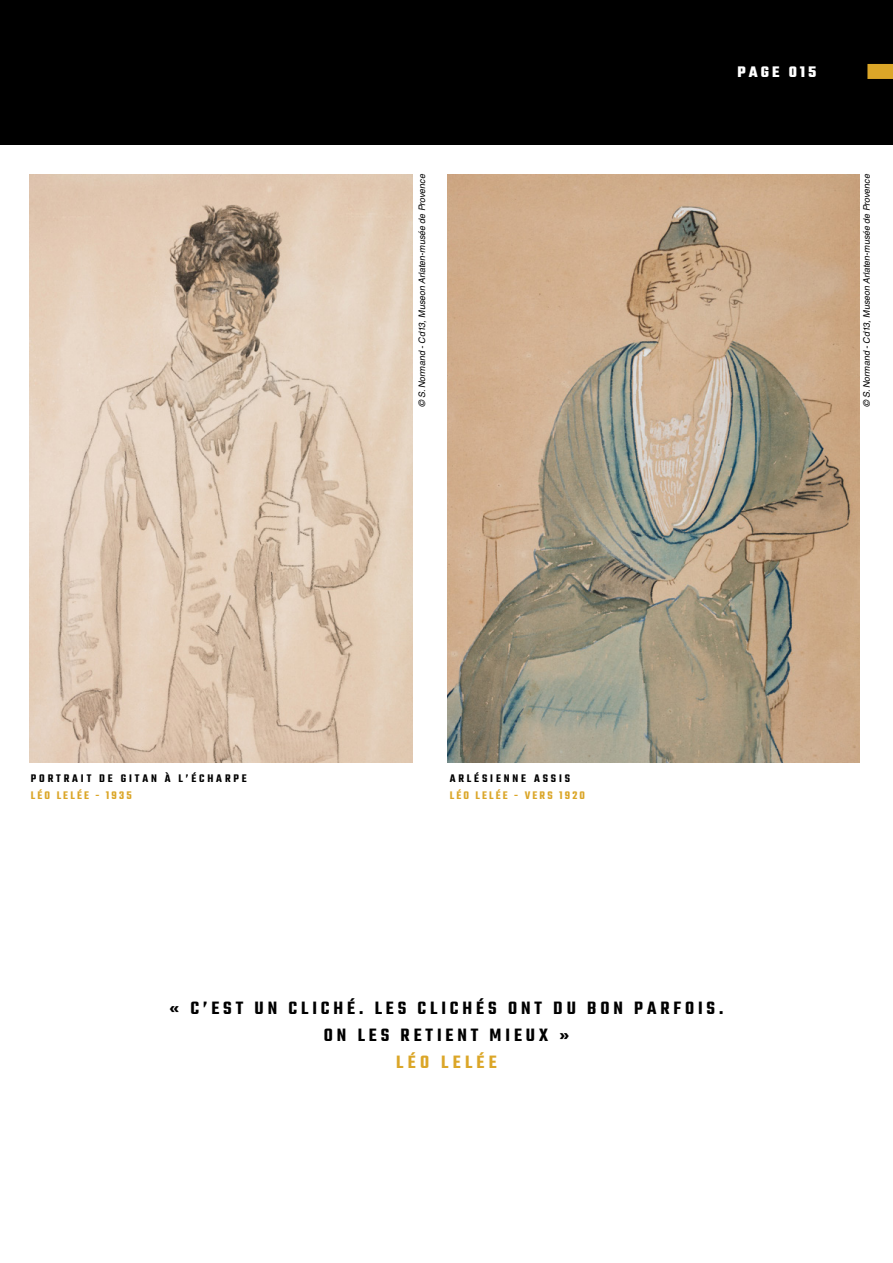
<style>
.page{position:relative;width:893px;height:1263px;background:#fff}
.page>*{position:absolute;margin:0;border:0;box-sizing:border-box;transform-origin:0 0}
.t1{font:600 19.5px/27px "Teko";letter-spacing:.2em;color:#000;text-align:center}
.t2{font:600 19.5px "Teko";letter-spacing:.22em;color:#dba628}
.t3{font:700 16.5px "Teko";letter-spacing:.18em;color:#fff}
.t4{font:600 12px "Teko";letter-spacing:.24em;color:#000}
.t5{font:600 12px "Teko";letter-spacing:.18em;color:#dba628}
.t6{font:italic 9px "Helvetica LT Std";color:#000}
</style>
<div class="page">
<div style="left:0;top:0;width:893px;height:145px;background:#000"></div>
<img style="left:30px;top:174px;width:382px;height:589px">
<img style="left:448px;top:174px;width:412px;height:589px">
<div style="left:867px;top:64px;width:26px;height:15px;background:#dba628"></div>
<h2 class="t3" style="left:738px;top:61px;width:80px">PAGE 015</h2>
<h3 class="t4" style="left:31px;top:771px;width:217px">PORTRAIT DE GITAN À L’ÉCHARPE</h3>
<h3 class="t5" style="left:31px;top:788px;width:102px">LÉO LELÉE - 1935</h3>
<p class="t6" style="left:417px;top:407px;width:236px;rotate:-90deg">© S.Normand -Cd13,Museon Arlaten-musée de Provence</p>
<p class="t6" style="left:861px;top:407px;width:236px;rotate:-90deg">© S.Normand -Cd13,Museon Arlaten-musée de Provence</p>
<h3 class="t4" style="left:450px;top:771px;width:122px">ARLÉSIENNE ASSIS</h3>
<h3 class="t5" style="left:450px;top:788px;width:137px">LÉO LELÉE - VERS 1920</h3>
<h1 class="t1" style="left:170px;top:996px;width:555px">« C’EST UN CLICHÉ. LES CLICHÉS ONT DU BON PARFOIS.<br>ON LES RETIENT MIEUX »</h1>
<h1 class="t2" style="left:396px;top:1050px;width:102px">LÉO LELÉE</h1>
</div>
